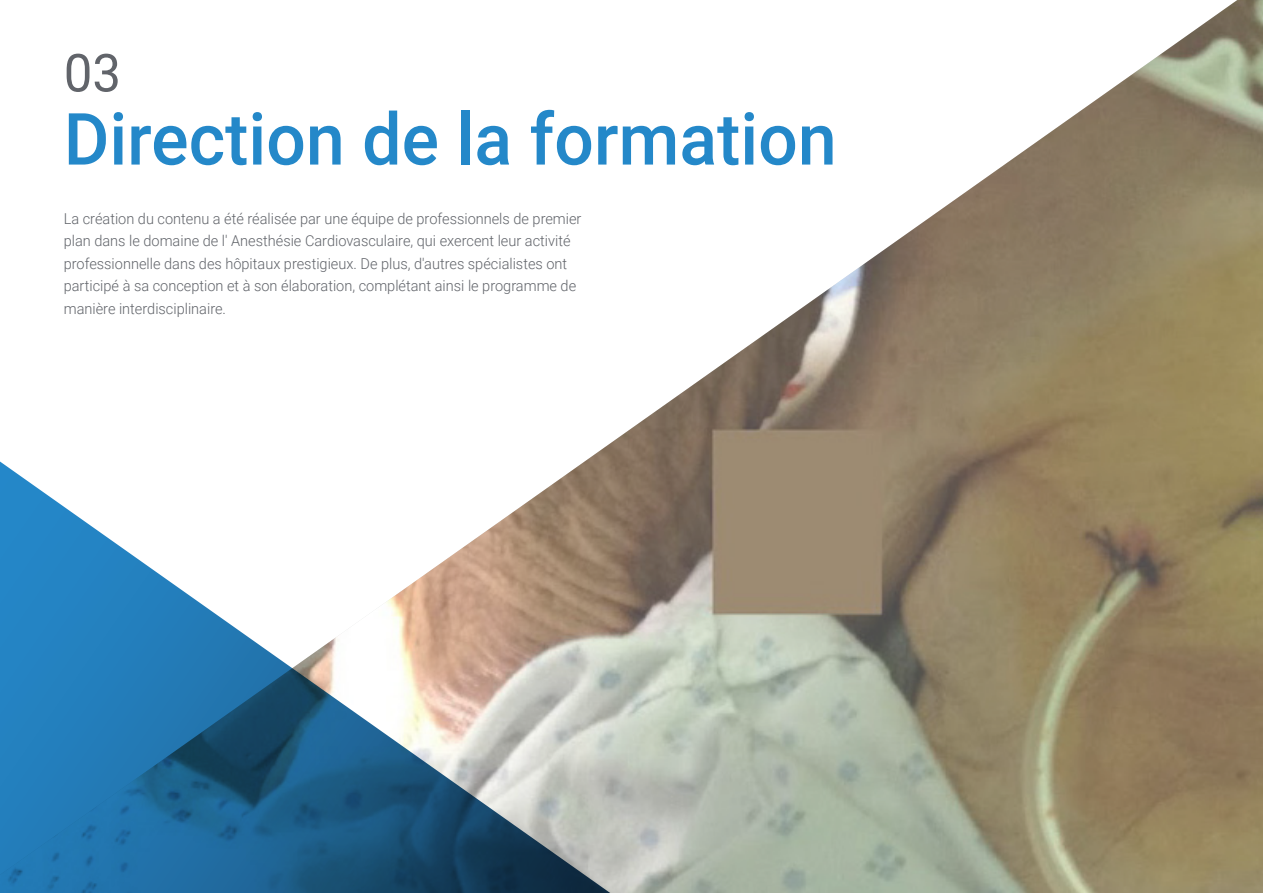
<style>
.page{position:relative;width:1263px;height:893px;background:#fff}
.page>*{position:absolute;margin:0;border:0;box-sizing:border-box;transform-origin:0 0}
.t1{font:500 72px "Roboto";color:#2488c9}
.t2{font:52.5px "Roboto";color:#61646a}
.t3{font:300 15px/22.5px "Roboto";color:#61646a}
</style>
<div class="page">
<img style="left:606px;top:0;width:657px;height:893px">
<svg style="left:0;top:446px;width:640px;height:447px"></svg>
<h2 class="t2" style="left:64px;top:36px;width:59px">03</h2>
<h1 class="t1" style="left:64px;top:89px;width:774px">Direction de la formation</h1>
<p class="t3" style="left:64px;top:207px;width:519px">La création du contenu a été réalisée par une équipe de professionnels de premier plan dans le domaine de l' Anesthésie Cardiovasculaire, qui exercent leur activité professionnelle dans des hôpitaux prestigieux. De plus, d'autres spécialistes ont participé à sa conception et à son élaboration, complétant ainsi le programme de manière interdisciplinaire.</p>
</div>
